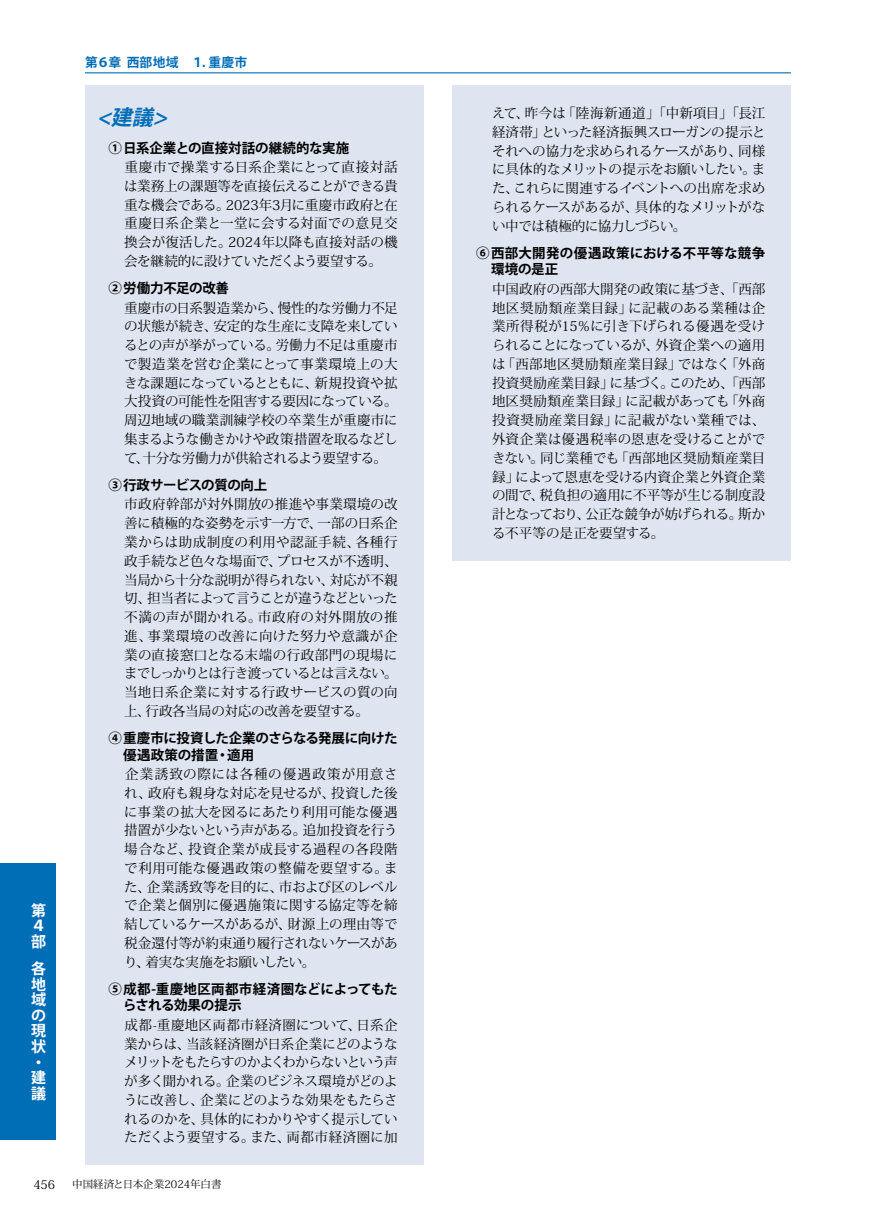
<style>
.page{position:relative;width:893px;height:1212px;background:#fff}
.page>*{position:absolute;margin:0;border:0;box-sizing:border-box;transform-origin:0 0}
.t1{font:italic 700 21px "Koz Go Pr 6 N";color:#006db7}
.t2{font:700 15px/15.6px "Koz Go Pr 6 N";color:#fff}
.t3{font:13.5px/18.8px "Koz Min Pr 6 N";letter-spacing:-.02em;color:#000;text-align:justify}
.t4{font:700 13.5px/16.5px "Koz Go Pr 6 N";letter-spacing:-.005em;color:#000}
.t5{font:700 13.5px/16.5px "Koz Go Pr 6 N";letter-spacing:.015em;color:#000}
.t6{font:700 12.75px "Koz Go Pr 6 N";letter-spacing:.01em;color:#006db7}
.t7{font:12px "Koz Min Pr 6 N";color:#000}
.t8{font:10.5px "Koz Min Pr 6 N";letter-spacing:-.005em;color:#000}
</style>
<div class="page">
<div style="left:0;top:863px;width:55px;height:277px;background:#006db7"></div>
<hr style="left:85px;top:72px;width:706px;height:1px;background:#006db7">
<div style="left:85px;top:85px;width:338px;height:64px;background:#dee5f0"></div>
<div style="left:85px;top:139px;width:338px;height:150px;background:#dee5f0"></div>
<div style="left:85px;top:279px;width:338px;height:207px;background:#dee5f0"></div>
<div style="left:85px;top:476px;width:338px;height:262px;background:#dee5f0"></div>
<div style="left:85px;top:710px;width:338px;height:72px;background:#dee5f0"></div>
<div style="left:85px;top:746px;width:338px;height:243px;background:#dee5f0"></div>
<div style="left:85px;top:960px;width:338px;height:73px;background:#dee5f0"></div>
<div style="left:85px;top:996px;width:338px;height:169px;background:#dee5f0"></div>
<div style="left:453px;top:85px;width:338px;height:169px;background:#dee5f0"></div>
<div style="left:453px;top:225px;width:338px;height:72px;background:#dee5f0"></div>
<div style="left:453px;top:261px;width:338px;height:300px;background:#dee5f0"></div>
<p class="t2" style="left:31px;top:903px;width:16px">第<br>４部</p>
<p class="t2" style="left:31px;top:961px;width:16px">各地域の現状・建議</p>
<p class="t6" style="left:85px;top:55px;width:164px">第６章 西部地域 １. 重慶市</p>
<h1 class="t1" style="left:97px;top:105px;width:80px">&lt;建議&gt;</h1>
<p class="t4" style="left:108px;top:140px;width:242px">①日系企業との直接対話の継続的な実施</p>
<p class="t3" style="left:124px;top:158px;width:275px;text-indent:-14px">　重慶市で操業する日系企業にとって直接対話は業務上の課題等を直接伝えることができる貴重な機会である。2023年3月に重慶市政府と在重慶日系企業と一堂に会する対面での意見交換会が復活した。2024年以降も直接対話の機会を継続的に設けていただくよう要望する。</p>
<p class="t4" style="left:108px;top:280px;width:122px">②労働力不足の改善</p>
<p class="t3" style="left:124px;top:299px;width:275px;text-indent:-14px">　重慶市の日系製造業から、慢性的な労働力不足の状態が続き、安定的な生産に支障を来しているとの声が挙がっている。労働力不足は重慶市で製造業を営む企業にとって事業環境上の大きな課題になっているとともに、新規投資や拡大投資の可能性を阻害する要因になっている。周辺地域の職業訓練学校の卒業生が重慶市に集まるような働きかけや政策措置を取るなどして、十分な労働力が供給されるよう要望する。</p>
<p class="t4" style="left:108px;top:477px;width:160px">③行政サービスの質の向上</p>
<p class="t3" style="left:124px;top:495px;width:275px;text-indent:-14px">　市政府幹部が対外開放の推進や事業環境の改善に積極的な姿勢を示す一方で、一部の日系企業からは助成制度の利用や認証手続、各種行政手続など色々な場面で、プロセスが不透明、当局から十分な説明が得られない、対応が不親切、担当者によって言うことが違うなどといった不満の声が聞かれる。市政府の対外開放の推進、事業環境の改善に向けた努力や意識が企業の直接窓口となる末端の行政部門の現場にまでしっかりとは行き渡っているとは言えない。当地日系企業に対する行政サービスの質の向上、行政各当局の対応の改善を要望する。</p>
<p class="t4" style="left:123px;top:730px;width:276px;text-indent:-15px">④重慶市に投資した企業のさらなる発展に向けた優遇政策の措置・適用</p>
<p class="t3" style="left:124px;top:765px;width:275px;text-indent:-14px">　企業誘致の際には各種の優遇政策が用意され、政府も親身な対応を見せるが、投資した後に事業の拡大を図るにあたり利用可能な優遇措置が少ないという声がある。追加投資を行う場合など、投資企業が成長する過程の各段階で利用可能な優遇政策の整備を要望する。また、企業誘致等を目的に、市および区のレベルで企業と個別に優遇施策に関する協定等を締結しているケースがあるが、財源上の理由等で税金還付等が約束通り履行されないケースがあり、着実な実施をお願いしたい。</p>
<p class="t4" style="left:123px;top:981px;width:276px;text-indent:-15px">⑤成都-重慶地区両都市経済圏などによってもたらされる効果の提示</p>
<p class="t3" style="left:124px;top:1016px;width:275px;text-indent:-14px">　成都-重慶地区両都市経済圏について、日系企業からは、当該経済圏が日系企業にどのようなメリットをもたらすのかよくわからないという声が多く聞かれる。企業のビジネス環境がどのように改善し、企業にどのような効果をもたらされるのかを、具体的にわかりやすく提示していただくよう要望する。また、両都市経済圏に加</p>
<p class="t7" style="left:34px;top:1177px;width:23px">456</p>
<p class="t8" style="left:72px;top:1178px;width:151px">中国経済と日本企業2024年白書</p>
<p class="t3" style="left:492px;top:104px;width:275px">えて、昨今は「陸海新通道」「中新項目」「長江経済帯」といった経済振興スローガンの提示とそれへの協力を求められるケースがあり、同様に具体的なメリットの提示をお願いしたい。また、これらに関連するイベントへの出席を求められるケースがあるが、具体的なメリットがない中では積極的に協力しづらい。</p>
<p class="t5" style="left:491px;top:245px;width:276px;text-indent:-15px">⑥西部大開発の優遇政策における不平等な競争環境の是正</p>
<p class="t3" style="left:492px;top:280px;width:275px;text-indent:-14px">　中国政府の西部大開発の政策に基づき、「西部地区奨励類産業目録」に記載のある業種は企業所得税が15％に引き下げられる優遇を受けられることになっているが、外資企業への適用は「西部地区奨励類産業目録」ではなく「外商投資奨励産業目録」に基づく。このため、「西部地区奨励類産業目録」に記載があっても「外商投資奨励産業目録」に記載がない業種では、外資企業は優遇税率の恩恵を受けることができない。同じ業種でも「西部地区奨励類産業目録」によって恩恵を受ける内資企業と外資企業の間で、税負担の適用に不平等が生じる制度設計となっており、公正な競争が妨げられる。斯かる不平等の是正を要望する。</p>
</div>
